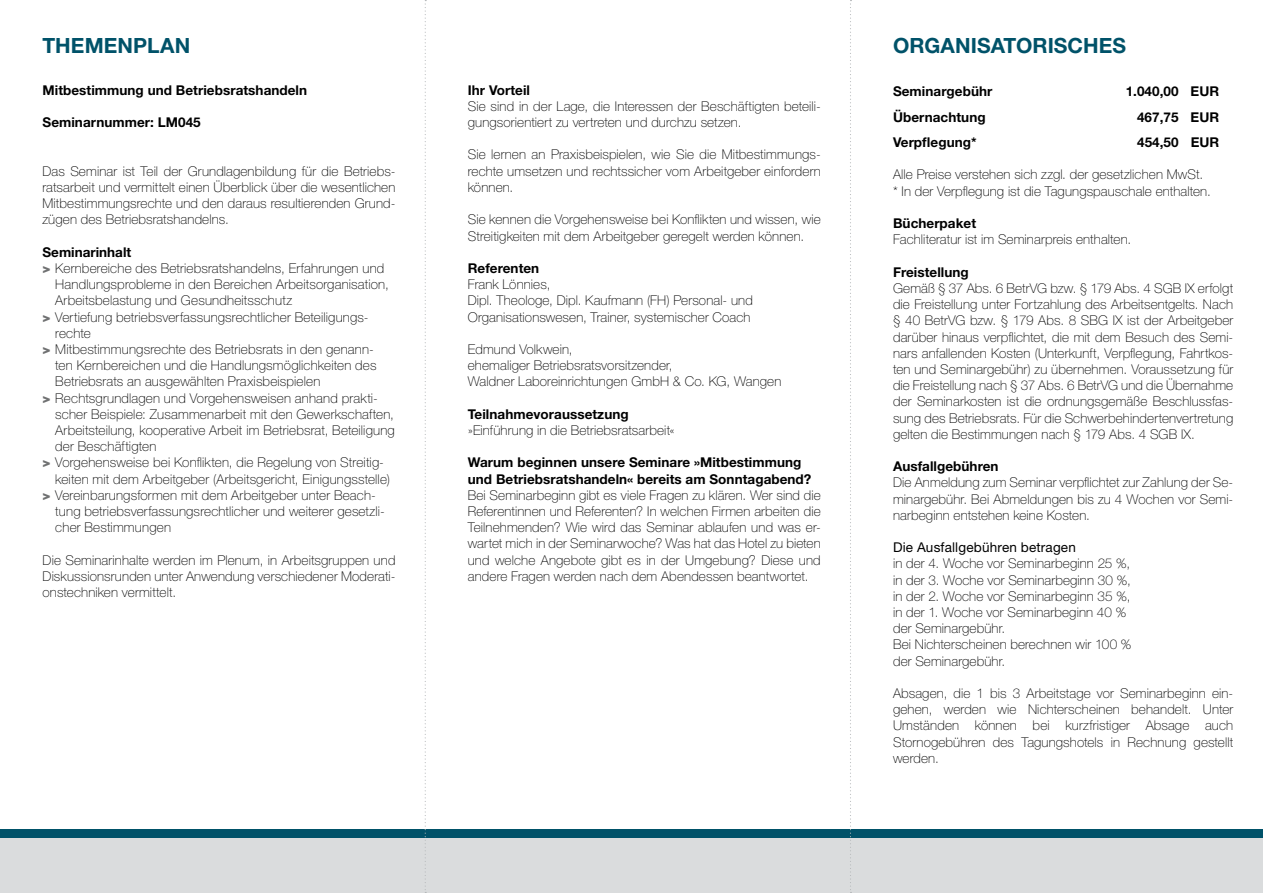
<style>
.page{position:relative;width:1263px;height:893px;background:#fff}
.page>*{position:absolute;margin:0;border:0;box-sizing:border-box;transform-origin:0 0}
.t1{font:700 21px "Helvetica Neue LT Std";letter-spacing:.005em;color:#005269}
.t2{font:100 13.5px/16.2px "Helvetica Neue LT Std";letter-spacing:.01em;color:#000;text-align:justify}
.t3{font:700 13.5px/16.2px "Helvetica Neue LT Std";letter-spacing:.005em;color:#000}
.t4{font:13.5px "Helvetica Neue LT Std";letter-spacing:.015em;color:#000}
.s1{font-weight:900;color:#707172}
</style>
<div class="page">
<div style="left:0;top:831px;width:1263px;height:62px;background:#dadcdd"></div>
<div style="left:0;top:829px;width:1263px;height:9px;background:#005269"></div>
<svg style="left:425px;top:0;width:1px;height:893px"></svg>
<svg style="left:850px;top:0;width:1px;height:893px"></svg>
<h1 class="t1" style="left:43px;top:33px;width:149px">THEMENPLAN</h1>
<h1 class="t1" style="left:893px;top:33px;width:235px">ORGANISATORISCHES</h1>
<p class="t3" style="left:43px;top:81px;width:266px">Mitbestimmung und Betriebsratshandeln</p>
<p class="t3" style="left:43px;top:114px;width:160px">Seminarnummer: LM045</p>
<p class="t2" style="left:43px;top:163px;width:354px">Das Seminar ist Teil der Grundlagenbildung für die Betriebs&shy;ratsarbeit und vermittelt einen Überblick über die wesentlichen Mitbestimmungsrechte und den daraus resultierenden Grund&shy;zügen des Betriebsratshandelns.</p>
<p class="t3" style="left:43px;top:243px;width:90px">Seminarinhalt</p>
<p class="t2" style="left:43px;top:260px;width:343px"><span class="s1">&gt;</span> Kernbereiche des Betriebsratshandelns, Erfahrungen und</p>
<p class="t2" style="left:55px;top:276px;width:335px">Handlungsprobleme in den Bereichen Arbeitsorganisation,</p>
<p class="t2" style="left:55px;top:292px;width:238px">Arbeitsbelastung und Gesundheitsschutz</p>
<p class="t2" style="left:43px;top:309px;width:328px"><span class="s1">&gt;</span> Vertiefung betriebsverfassungsrechtlicher Beteiligungs-</p>
<p class="t2" style="left:55px;top:325px;width:37px">rechte</p>
<p class="t2" style="left:43px;top:341px;width:333px"><span class="s1">&gt;</span> Mitbestimmungsrechte des Betriebsrats in den genann-</p>
<p class="t2" style="left:55px;top:357px;width:323px">ten Kernbereichen und die Handlungsmöglichkeiten des</p>
<p class="t2" style="left:55px;top:373px;width:267px">Betriebsrats an ausgewählten Praxisbeispielen</p>
<p class="t2" style="left:43px;top:390px;width:337px"><span class="s1">&gt;</span> Rechtsgrundlagen und Vorgehensweisen anhand prakti-</p>
<p class="t2" style="left:55px;top:406px;width:340px">scher Beispiele: Zusammenarbeit mit den Gewerkschaften,</p>
<p class="t2" style="left:55px;top:422px;width:341px">Arbeitsteilung, kooperative Arbeit im Betriebsrat, Beteiligung</p>
<p class="t2" style="left:55px;top:438px;width:103px">der Beschäftigten</p>
<p class="t2" style="left:43px;top:454px;width:343px"><span class="s1">&gt;</span> Vorgehensweise bei Konflikten, die Regelung von Streitig-</p>
<p class="t2" style="left:55px;top:471px;width:336px">keiten mit dem Arbeitgeber (Arbeitsgericht, Einigungsstelle)</p>
<p class="t2" style="left:43px;top:487px;width:335px"><span class="s1">&gt;</span> Vereinbarungsformen mit dem Arbeitgeber unter Beach-</p>
<p class="t2" style="left:55px;top:503px;width:331px">tung betriebsverfassungsrechtlicher und weiterer gesetzli-</p>
<p class="t2" style="left:55px;top:519px;width:117px">cher Bestimmungen</p>
<p class="t2" style="left:43px;top:552px;width:354px">Die Seminarinhalte werden im Plenum, in Arbeitsgruppen und Diskussionsrunden unter Anwendung verschiedener Moderati&shy;onstechniken vermittelt.</p>
<p class="t3" style="left:468px;top:81px;width:64px">Ihr Vorteil</p>
<p class="t2" style="left:468px;top:98px;width:354px">Sie sind in der Lage, die Interessen der Beschäftigten beteili&shy;gungsorientiert zu vertreten und durchzu setzen.</p>
<p class="t2" style="left:468px;top:147px;width:354px">Sie lernen an Praxisbeispielen, wie Sie die Mitbestimmungs&shy;rechte umsetzen und rechtssicher vom Arbeitgeber einfordern können.</p>
<p class="t2" style="left:468px;top:211px;width:354px">Sie kennen die Vorgehensweise bei Konflikten und wissen, wie<br>Streitigkeiten mit dem Arbeitgeber geregelt werden können.</p>
<p class="t3" style="left:468px;top:260px;width:73px">Referenten</p>
<p class="t2" style="left:468px;top:276px;width:287px;text-align:left">Frank Lönnies,<br>Dipl. Theologe, Dipl. Kaufmann (FH) Personal- und<br>Organisationswesen, Trainer, systemischer Coach</p>
<p class="t2" style="left:468px;top:341px;width:315px;text-align:left">Edmund Volkwein,<br>ehemaliger Betriebsratsvorsitzender,<br>Waldner Laboreinrichtungen GmbH &amp; Co. KG, Wangen</p>
<p class="t3" style="left:468px;top:405px;width:162px">Teilnahmevoraussetzung</p>
<p class="t2" style="left:468px;top:422px;width:208px">»Einführung in die Betriebsratsarbeit«</p>
<p class="t3" style="left:468px;top:454px;width:345px">Warum beginnen unsere Seminare »Mitbestimmung und Betriebsratshandeln« bereits am Sonntagabend?</p>
<p class="t2" style="left:468px;top:487px;width:354px">Bei Seminarbeginn gibt es viele Fragen zu klären. Wer sind die Referentinnen und Referenten? In welchen Firmen arbeiten die Teilnehmenden? Wie wird das Seminar ablaufen und was er&shy;wartet mich in der Seminarwoche? Was hat das Hotel zu bieten und welche Angebote gibt es in der Umgebung? Diese und andere Fragen werden nach dem Abendessen beantwortet.</p>
<p class="t3" style="left:893px;top:83px;width:101px">Seminargebühr</p>
<p class="t3" style="left:1126px;top:83px;width:95px">1.040,00 EUR</p>
<p class="t3" style="left:893px;top:108px;width:94px">Übernachtung</p>
<p class="t3" style="left:1137px;top:108px;width:84px">467,75 EUR</p>
<p class="t3" style="left:893px;top:134px;width:85px">Verpflegung*</p>
<p class="t3" style="left:1137px;top:134px;width:84px">454,50 EUR</p>
<p class="t2" style="left:893px;top:167px;width:319px">Alle Preise verstehen sich zzgl. der gesetzlichen MwSt. * In der Verpflegung ist die Tagungspauschale enthalten.</p>
<p class="t3" style="left:893px;top:215px;width:85px">Bücherpaket</p>
<p class="t2" style="left:893px;top:231px;width:240px">Fachliteratur ist im Seminarpreis enthalten.</p>
<p class="t3" style="left:893px;top:263px;width:77px">Freistellung</p>
<p class="t2" style="left:893px;top:280px;width:342px">Gemäß § 37 Abs. 6 BetrVG bzw. § 179 Abs. 4 SGB IX erfolgt die Freistellung unter Fortzahlung des Arbeitsentgelts. Nach § 40 BetrVG bzw. § 179 Abs. 8 SBG IX ist der Arbeitgeber darüber hinaus verpflichtet, die mit dem Besuch des Semi&shy;nars anfallenden Kosten (Unterkunft, Verpflegung, Fahrtkos&shy;ten und Seminargebühr) zu übernehmen. Voraussetzung für die Freistellung nach § 37 Abs. 6 BetrVG und die Übernahme der Seminarkosten ist die ordnungsgemäße Beschlussfas&shy;sung des Betriebsrats. Für die Schwerbehindertenvertretung gelten die Bestimmungen nach § 179 Abs. 4 SGB IX.</p>
<p class="t3" style="left:893px;top:458px;width:107px">Ausfallgebühren</p>
<p class="t2" style="left:893px;top:474px;width:342px">Die Anmeldung zum Seminar verpflichtet zur Zahlung der Se&shy;minargebühr. Bei Abmeldungen bis zu 4 Wochen vor Semi&shy;narbeginn entstehen keine Kosten.</p>
<p class="t4" style="left:893px;top:539px;width:184px">Die Ausfallgebühren betragen</p>
<p class="t2" style="left:893px;top:555px;width:240px;text-align:left">in der 4. Woche vor Seminarbeginn 25 %, in der 3. Woche vor Seminarbeginn 30 %, in der 2. Woche vor Seminarbeginn 35 %, in der 1. Woche vor Seminarbeginn 40 % der Seminargebühr.<br>Bei Nichterscheinen berechnen wir 100 % der Seminargebühr.</p>
<p class="t2" style="left:893px;top:685px;width:342px">Absagen, die 1 bis 3 Arbeitstage vor Seminarbeginn ein&shy;gehen, werden wie Nichterscheinen behandelt. Unter Umständen können bei kurzfristiger Absage auch Stornogebühren des Tagungshotels in Rechnung gestellt werden.</p>
</div>
